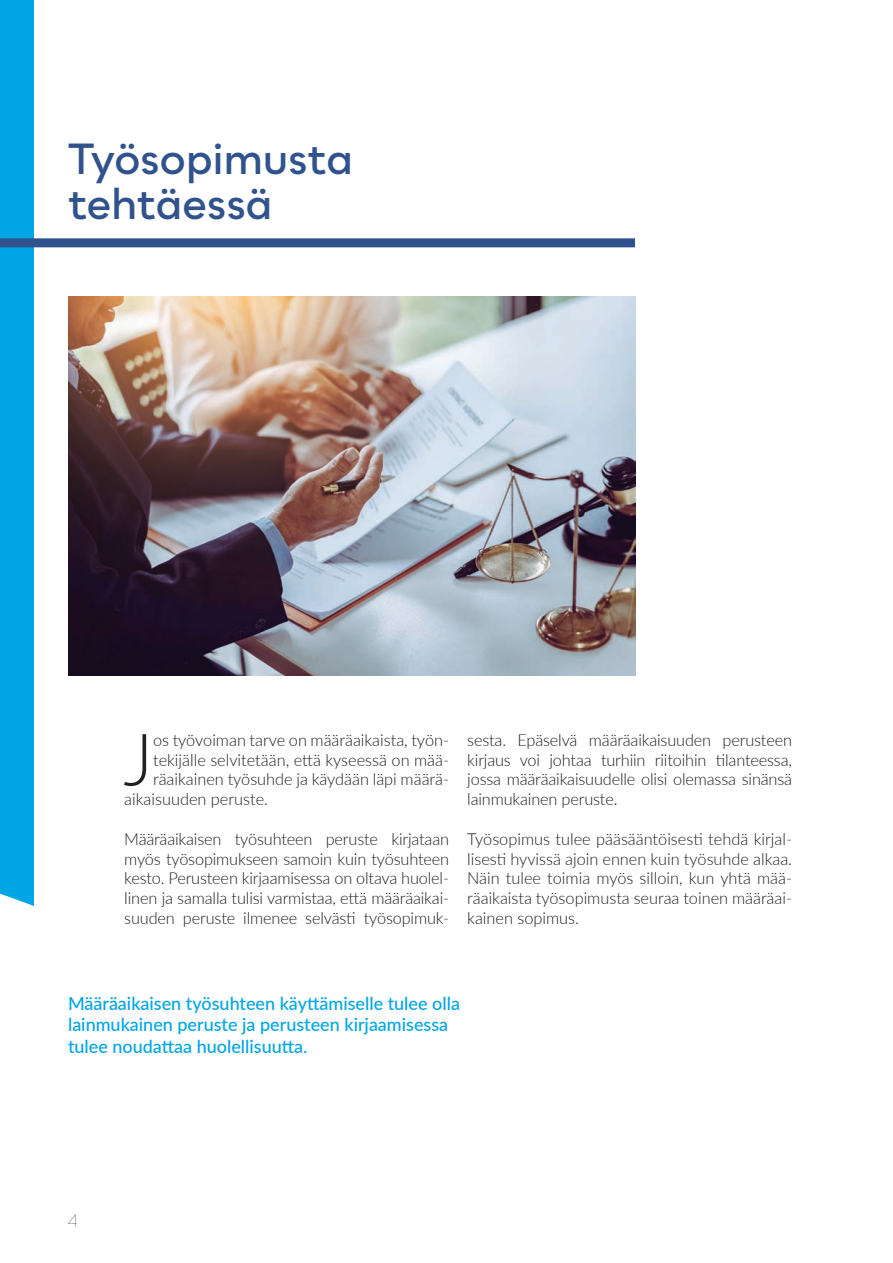
<style>
.page{position:relative;width:893px;height:1263px;background:#fff}
.page>*{position:absolute;margin:0;border:0;box-sizing:border-box;transform-origin:0 0}
.t1{font:300 72.45px "Lato";color:#231f20}
.t2{font:600 42px/45px "Bozon";letter-spacing:-.01em;color:#30528d}
.t3{font:500 18px/21.6px "Lato";color:#00a6e4}
.t4{font:300 18px "Code";color:#231f20}
.t5{font:300 16.5px/19.8px "Lato";color:#231f20;text-align:justify}
</style>
<div class="page">
<img style="left:68px;top:297px;width:567px;height:378px">
<div style="left:0;top:0;width:34px;height:906px;background:#00a6e4"></div>
<div style="left:0;top:238px;width:635px;height:9px;background:#30528d"></div>
<h2 class="t2" style="left:68px;top:136px;width:287px">Työsopimusta tehtäessä</h2>
<h1 class="t1" style="left:123px;top:709px;width:31px">J</h1>
<p class="t5" style="left:153px;top:729px;width:298px">os työvoiman tarve on määräaikaista, työn-</p>
<p class="t5" style="left:153px;top:749px;width:298px">tekijälle selvitetään, että kyseessä on mää-</p>
<p class="t5" style="left:153px;top:769px;width:298px">räaikainen työsuhde ja käydään läpi määrä-</p>
<p class="t5" style="left:124px;top:789px;width:145px">aikaisuuden peruste.</p>
<p class="t5" style="left:124px;top:828px;width:326px">Määräaikaisen työsuhteen peruste kirjataan myös työsopimukseen samoin kuin työsuhteen kesto. Perusteen kirjaamisessa on oltava huolel&shy;linen ja samalla tulisi varmistaa, että määräaikai&shy;suuden peruste ilmenee selvästi työsopimuk-</p>
<p class="t5" style="left:467px;top:729px;width:326px">sesta. Epäselvä määräaikaisuuden perusteen kirjaus voi johtaa turhiin riitoihin tilanteessa, jossa määräaikaisuudelle olisi olemassa sinänsä lainmukainen peruste.</p>
<p class="t5" style="left:467px;top:828px;width:326px">Työsopimus tulee pääsääntöisesti tehdä kirjal&shy;lisesti hyvissä ajoin ennen kuin työsuhde alkaa.<br>Näin tulee toimia myös silloin, kun yhtä mää&shy;räaikaista työsopimusta seuraa toinen määräai&shy;kainen sopimus.</p>
<p class="t3" style="left:68px;top:991px;width:393px">Määräaikaisen työsuhteen käyttämiselle tulee olla lainmukainen peruste ja perusteen kirjaamisessa tulee noudattaa huolellisuutta.</p>
<p class="t4" style="left:68px;top:1212px;width:11px">4</p>
</div>
